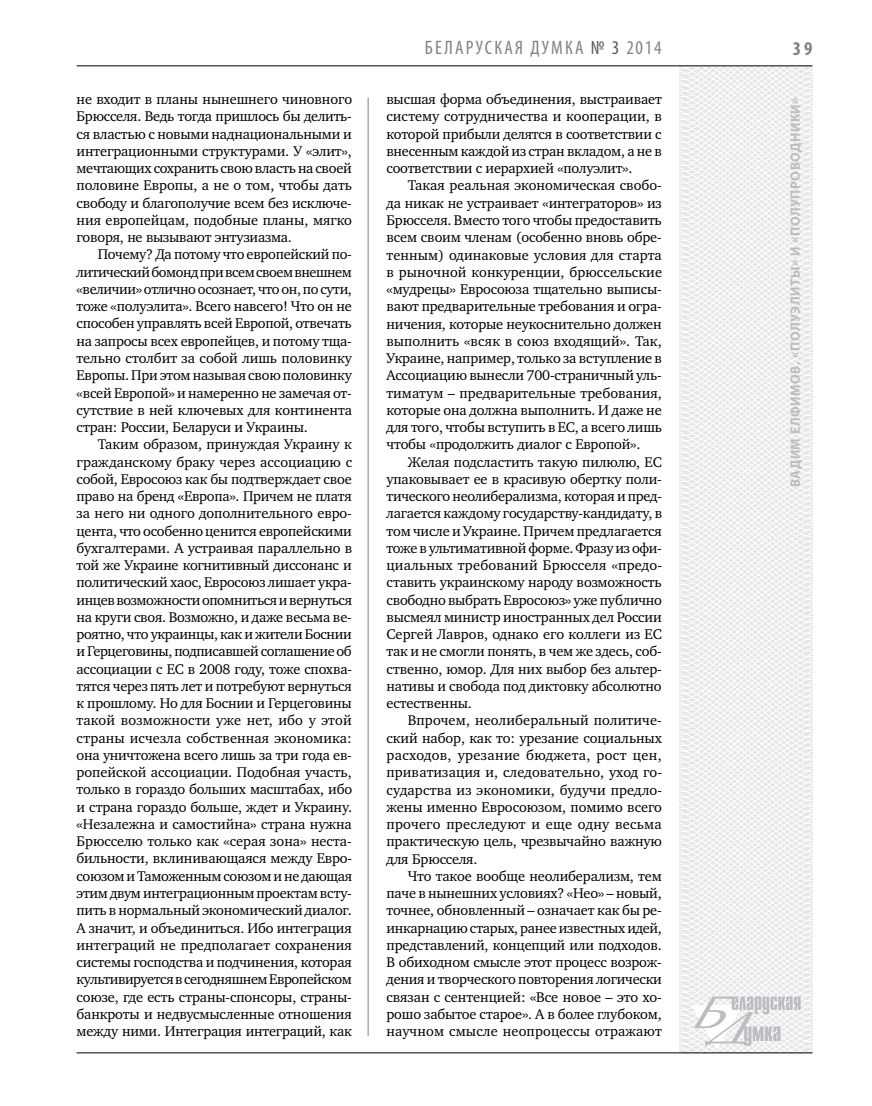
<style>
.page{position:relative;width:872px;height:1106px;background:#fff}
.page>*{position:absolute;margin:0;border:0;box-sizing:border-box;transform-origin:0 0}
.t1{font:condensed 19.5px "Myriad Pro";letter-spacing:.11em;color:#808285}
.t2{font:700 condensed 19.5px "Myriad Pro";color:#808285}
.t3{font:14.4px/17.2px "Charter C";letter-spacing:-.01em;color:#000;text-align:justify}
.t4{font:700 13.5px "Myriad Pro";letter-spacing:.04em;color:#bcbdc0}
.s1{color:#58595b}
</style>
<div class="page">
<hr style="left:368px;top:98px;width:1px;height:938px;background:#808285">
<svg style="left:621px;top:65px;width:192px;height:989px"></svg>
<svg style="left:691px;top:996px;width:109px;height:53px"></svg>
<hr style="left:77px;top:65px;width:735px;height:1px;background:#000">
<hr style="left:77px;top:1052px;width:735px;height:1px;background:#000">
<p class="t3" style="left:77px;top:91px;width:277px">не входит в планы нынешнего чиновного Брюсселя. Ведь тогда пришлось бы делить&shy;ся властью с новыми наднациональными и интеграционными структурами. У «элит», мечтающих сохранить свою власть на своей половине Европы, а не о том, чтобы дать свободу и благополучие всем без исключе&shy;ния европейцам, подобные планы, мягко говоря, не вызывают энтузиазма.</p>
<p class="t3" style="left:77px;top:246px;width:277px;text-indent:21px">Почему? Да потому что европейский по&shy;литический бомонд при всем своем внешнем «величии» отлично осознает, что он, по сути, тоже «полуэлита». Всего навсего! Что он не способен управлять всей Европой, отвечать на запросы всех европейцев, и потому тща&shy;тельно столбит за собой лишь половинку Европы. При этом называя свою половинку «всей Европой» и намеренно не замечая от&shy;сутствие в ней ключевых для континента стран: России, Беларуси и Украины.</p>
<p class="t3" style="left:77px;top:436px;width:277px;text-indent:21px">Таким образом, принуждая Украину к гражданскому браку через ассоциацию с собой, Евросоюз как бы подтверждает свое право на бренд «Европа». Причем не платя за него ни одного дополнительного евро&shy;цента, что особенно ценится европейскими бухгалтерами. А устраивая параллельно в той же Украине когнитивный диссонанс и политический хаос, Евросоюз лишает укра&shy;инцев возможности опомниться и вернуться на круги своя. Возможно, и даже весьма ве&shy;роятно, что украинцы, как и жители Боснии и Герцеговины, подписавшей соглашение об ассоциации с ЕС в 2008 году, тоже спохва&shy;тятся через пять лет и потребуют вернуться к прошлому. Но для Боснии и Герцеговины такой возможности уже нет, ибо у этой страны исчезла собственная экономика: она уничтожена всего лишь за три года ев&shy;ропейской ассоциации. Подобная участь, только в гораздо больших масштабах, ибо и страна гораздо больше, ждет и Украину. «Незалежна и самостийна» страна нужна Брюсселю только как «серая зона» неста&shy;бильности, вклинивающаяся между Евро&shy;союзом и Таможенным союзом и не дающая этим двум интеграционным проектам всту&shy;пить в нормальный экономический диалог.<br>А значит, и объединиться. Ибо интеграция интеграций не предполагает сохранения системы господства и подчинения, которая культивируется в сегодняшнем Европейском союзе, где есть страны-спонсоры, страны&shy;банкроты и недвусмысленные отношения между ними. Интеграция интеграций, как</p>
<h1 class="t1" style="left:425px;top:36px;width:238px">БЕЛАРУСКАЯ ДУМКА <span class="s1">№ 3</span> 2014</h1>
<h1 class="t2" style="left:793px;top:37px;width:21px">39</h1>
<p class="t3" style="left:386px;top:91px;width:277px">высшая форма объединения, выстраивает систему сотрудничества и кооперации, в которой прибыли делятся в соответствии с внесенным каждой из стран вкладом, а не в соответствии с иерархией «полуэлит».</p>
<p class="t3" style="left:386px;top:177px;width:277px;text-indent:21px">Такая реальная экономическая свобо&shy;да никак не устраивает «интеграторов» из Брюсселя. Вместо того чтобы предоставить всем своим членам (особенно вновь обре&shy;тенным) одинаковые условия для старта в рыночной конкуренции, брюссельские «мудрецы» Евросоюза тщательно выписы&shy;вают предварительные требования и огра&shy;ничения, которые неукоснительно должен выполнить «всяк в союз входящий». Так, Украине, например, только за вступление в Ассоциацию вынесли 700-страничный уль&shy;тиматум – предварительные требования, которые она должна выполнить. И даже не для того, чтобы вступить в ЕС, а всего лишь чтобы «продолжить диалог с Европой».</p>
<p class="t3" style="left:386px;top:453px;width:277px;text-indent:21px">Желая подсластить такую пилюлю, ЕС упаковывает ее в красивую обертку поли&shy;тического неолиберализма, которая и пред&shy;лагается каждому государству-кандидату, в том числе и Украине. Причем предлагается тоже в ультимативной форме. Фразу из офи&shy;циальных требований Брюсселя «предо&shy;ставить украинскому народу возможность свободно выбрать Евросоюз» уже публично высмеял министр иностранных дел России Сергей Лавров, однако его коллеги из ЕС так и не смогли понять, в чем же здесь, соб&shy;ственно, юмор. Для них выбор без альтер&shy;нативы и свобода под диктовку абсолютно естественны.</p>
<p class="t3" style="left:386px;top:712px;width:277px;text-indent:21px">Впрочем, неолиберальный политиче&shy;ский набор, как то: урезание социальных расходов, урезание бюджета, рост цен, приватизация и, следовательно, уход го&shy;сударства из экономики, будучи предло&shy;жены именно Евросоюзом, помимо всего прочего преследуют и еще одну весьма практическую цель, чрезвычайно важную для Брюсселя.</p>
<p class="t3" style="left:386px;top:867px;width:277px;text-indent:21px">Что такое вообще неолиберализм, тем паче в нынешних условиях? «Нео» – новый, точнее, обновленный – означает как бы ре&shy;инкарнацию старых, ранее известных идей, представлений, концепций или подходов.<br>В обиходном смысле этот процесс возрож&shy;дения и творческого повторения логически связан с сентенцией: «Все новое – это хо&shy;рошо забытое старое». А в более глубоком, научном смысле неопроцессы отражают</p>
<p class="t4" style="left:786px;top:487px;width:391px;rotate:-90deg">Вадим ЕЛФИМОВ. «Полуэлиты» и «полупроводники»</p>
</div>
